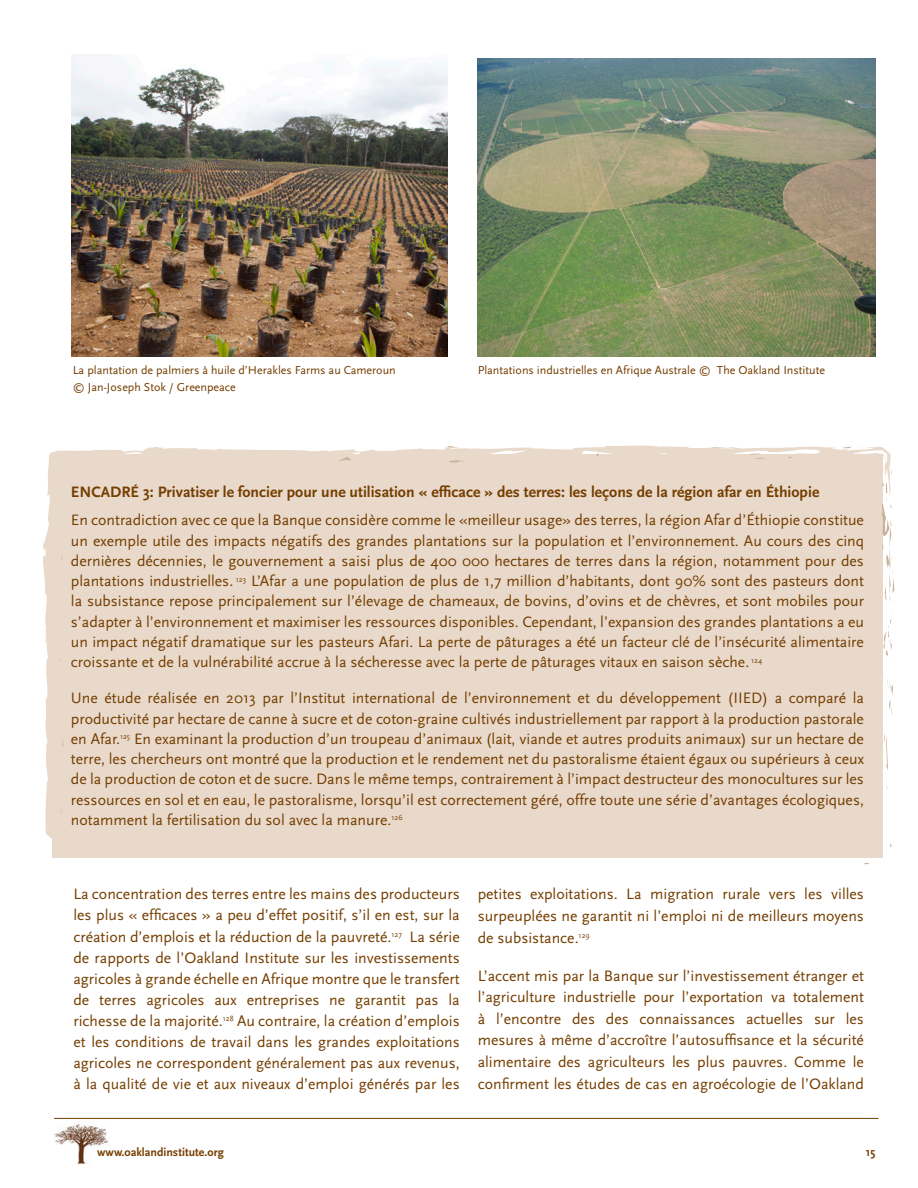
<style>
.page{position:relative;width:918px;height:1188px;background:#fff}
.page>*{position:absolute;margin:0;border:0;box-sizing:border-box;transform-origin:0 0}
.Scala_body{font:15.75px/20.2px "Scala Sans";color:#753e00;text-align:justify}
.Scala_body-2{font:700 15.75px "Scala Sans";color:#753e00}
.captions{font:12px/16.5px "Scala Sans";color:#753e00}
.t1{font:700 12px "Scala Sans";color:#753e00}
</style>
<div class="page">
<hr style="left:54px;top:1118px;width:824px;height:1px;background:#753e00">
<img style="left:54px;top:1123px;width:54px;height:42px">
<img style="left:71px;top:54px;width:377px;height:302px">
<div style="left:52px;top:455px;width:831px;height:403px;background:#e8d9cb"></div>
<svg style="left:891px;top:685px;width:2px;height:30px"></svg>
<svg style="left:891px;top:611px;width:2px;height:40px"></svg>
<svg style="left:43px;top:445px;width:848px;height:394px"></svg>
<svg style="left:118px;top:454px;width:19px;height:6px"></svg>
<svg style="left:60px;top:807px;width:2px;height:7px"></svg>
<svg style="left:881px;top:482px;width:13px;height:120px"></svg>
<svg style="left:832px;top:446px;width:60px;height:29px"></svg>
<svg style="left:710px;top:447px;width:62px;height:12px"></svg>
<svg style="left:447px;top:460px;width:21px;height:3px"></svg>
<svg style="left:59px;top:650px;width:2px;height:11px"></svg>
<svg style="left:61px;top:735px;width:2px;height:12px"></svg>
<img style="left:478px;top:59px;width:398px;height:297px">
<p class="captions" style="left:73px;top:362px;width:324px">La plantation de palmiers à huile d’Herakles Farms au Cameroun © Jan-Joseph Stok / Greenpeace</p>
<p class="captions" style="left:478px;top:362px;width:349px">Plantations industrielles en Afrique Australe © The Oakland Institute</p>
<p class="Scala_body-2" style="left:71px;top:484px;width:750px">ENCADRÉ 3: Privatiser le foncier pour une utilisation « efficace » des terres: les leçons de la région afar en Éthiopie</p>
<p class="Scala_body" style="left:71px;top:510px;width:795px">En contradiction avec ce que la Banque considère comme le «meilleur usage» des terres, la région Afar d’Éthiopie constitue un exemple utile des impacts négatifs des grandes plantations sur la population et l’environnement. Au cours des cinq dernières décennies, le gouvernement a saisi plus de 400 000 hectares de terres dans la région, notamment pour des plantations industrielles. <sup>123</sup> L’Afar a une population de plus de 1,7 million d’habitants, dont 90% sont des pasteurs dont la subsistance repose principalement sur l’élevage de chameaux, de bovins, d’ovins et de chèvres, et sont mobiles pour s’adapter à l’environnement et maximiser les ressources disponibles. Cependant, l’expansion des grandes plantations a eu un impact négatif dramatique sur les pasteurs Afari. La perte de pâturages a été un facteur clé de l’insécurité alimentaire croissante et de la vulnérabilité accrue à la sécheresse avec la perte de pâturages vitaux en saison sèche. <sup>124</sup></p>
<p class="Scala_body" style="left:71px;top:689px;width:795px">Une étude réalisée en 2013 par l’Institut international de l’environnement et du développement (IIED) a comparé la productivité par hectare de canne à sucre et de coton-graine cultivés industriellement par rapport à la production pastorale en Afar.<sup>125</sup> En examinant la production d’un troupeau d’animaux (lait, viande et autres produits animaux) sur un hectare de terre, les chercheurs ont montré que la production et le rendement net du pastoralisme étaient égaux ou supérieurs à ceux de la production de coton et de sucre. Dans le même temps, contrairement à l’impact destructeur des monocultures sur les ressources en sol et en eau, le pastoralisme, lorsqu’il est correctement géré, offre toute une série d’avantages écologiques, notamment la fertilisation du sol avec la manure.<sup>126</sup></p>
<p class="Scala_body" style="left:73px;top:884px;width:388px;line-height:21px">La concentration des terres entre les mains des producteurs les plus « efficaces » a peu d’effet positif, s’il en est, sur la création d’emplois et la réduction de la pauvreté.<sup>127</sup> La série de rapports de l’Oakland Institute sur les investissements agricoles à grande échelle en Afrique montre que le transfert de terres agricoles aux entreprises ne garantit pas la richesse de la majorité.<sup>128</sup> Au contraire, la création d’emplois et les conditions de travail dans les grandes exploitations agricoles ne correspondent généralement pas aux revenus, à la qualité de vie et aux niveaux d’emploi générés par les</p>
<p class="Scala_body" style="left:478px;top:884px;width:388px;line-height:21.6px">petites exploitations. La migration rurale vers les villes surpeuplées ne garantit ni l’emploi ni de meilleurs moyens de subsistance.<sup>129</sup></p>
<p class="Scala_body" style="left:478px;top:965px;width:388px;line-height:21.6px">L’accent mis par la Banque sur l’investissement étranger et l’agriculture industrielle pour l’exportation va totalement à l’encontre des des connaissances actuelles sur les mesures à même d’accroître l’autosuffisance et la sécurité alimentaire des agriculteurs les plus pauvres. Comme le confirment les études de cas en agroécologie de l’Oakland</p>
<p class="t1" style="left:97px;top:1146px;width:128px">www.oaklandinstitute.org</p>
<p class="t1" style="left:866px;top:1146px;width:11px">15</p>
</div>
